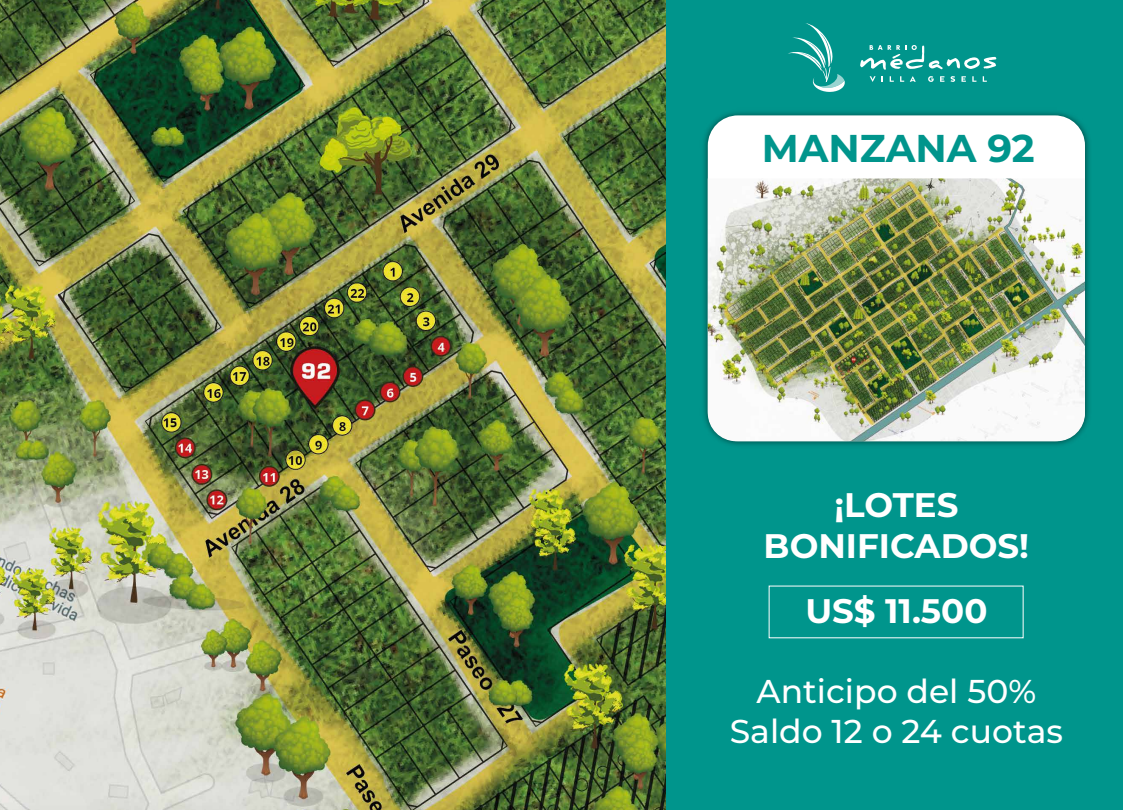
<style>
.page{position:relative;width:1123px;height:810px;background:#fff}
.page>*{position:absolute;margin:0;border:0;box-sizing:border-box;transform-origin:0 0}
.t1{font:700 38.78px "Montserrat";color:#00958c}
.t2{font:700 34.05px/40.9px "Montserrat";color:#fff;text-align:center}
.t3{font:500 33px/39.6px "Montserrat";color:#fff;text-align:center}
</style>
<div class="page">
<img style="left:0;top:0;width:666px;height:810px">
<div style="left:666px;top:0;width:456px;height:810px;background:#00958c"></div>
<img style="left:704px;top:112px;width:385px;height:333px">
<div style="left:707px;top:115px;width:377px;height:326px;background:#fff;border-radius:30px"></div>
<img style="left:707px;top:178px;width:377px;height:263px">
<svg style="left:869px;top:76px;width:6px;height:6px"></svg>
<svg style="left:889px;top:76px;width:4px;height:6px"></svg>
<svg style="left:900px;top:76px;width:15px;height:6px"></svg>
<svg style="left:928px;top:76px;width:5px;height:6px"></svg>
<svg style="left:940px;top:76px;width:4px;height:6px"></svg>
<svg style="left:950px;top:76px;width:4px;height:6px"></svg>
<svg style="left:961px;top:76px;width:4px;height:6px"></svg>
<svg style="left:972px;top:76px;width:4px;height:6px"></svg>
<svg style="left:982px;top:76px;width:4px;height:6px"></svg>
<svg style="left:788px;top:23px;width:56px;height:69px"></svg>
<svg style="left:860px;top:45px;width:136px;height:25px"></svg>
<p class="t1" style="left:761px;top:120px;width:274px">MANZANA 92</p>
<p class="t2" style="left:763px;top:483px;width:267px">¡LOTES<br>BONIFICADOS!</p>
<p class="t2" style="left:805px;top:589px;width:183px">US$ 11.500</p>
<p class="t3" style="left:729px;top:671px;width:334px">Anticipo del 50%<br>Saldo 12 o 24 cuotas</p>
</div>
